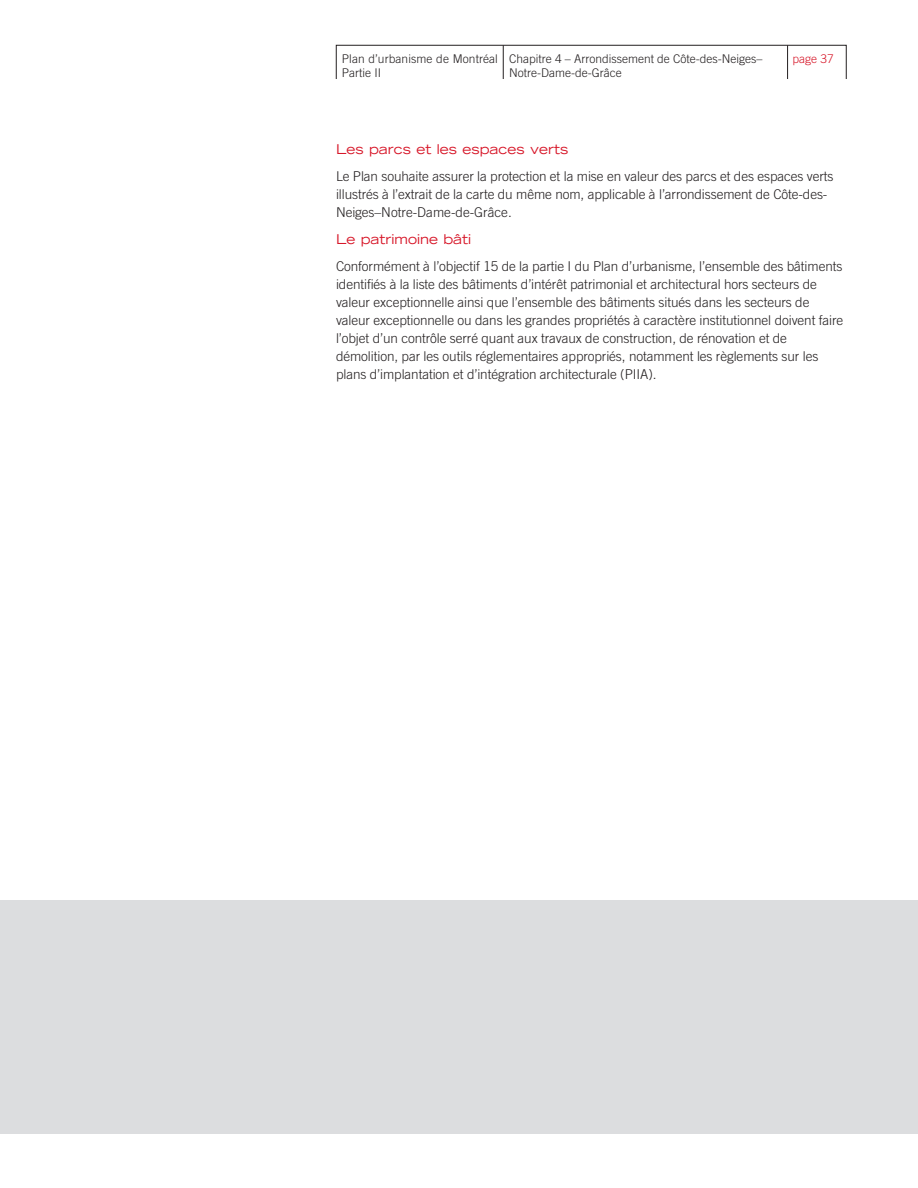
<style>
.page{position:relative;width:918px;height:1188px;background:#fff}
.page>*{position:absolute;margin:0;border:0;box-sizing:border-box;transform-origin:0 0}
.t1{font:300 13.5px/18px "Trade Gothic";letter-spacing:-.005em;color:#231f20}
.t2{font:expanded 13.5px "Trade Gothic LH";color:#d71729}
.t3{font:300 12px/14.4px "Trade Gothic";color:#231f20}
.t4{font:300 12px "Trade Gothic";color:#d71729}
</style>
<div class="page">
<hr style="left:503px;top:45px;width:1px;height:34px;background:#231f20">
<hr style="left:787px;top:45px;width:1px;height:34px;background:#231f20">
<div style="left:336px;top:45px;width:511px;height:34px;border:1px solid #231f20"></div>
<div style="left:0;top:900px;width:918px;height:234px;background:#dcdddf"></div>
<p class="t3" style="left:342px;top:52px;width:158px">Plan d’urbanisme de Montréal<br>Partie II</p>
<p class="t3" style="left:509px;top:52px;width:255px">Chapitre 4 – Arrondissement de Côte-des-Neiges–<br>Notre-Dame-de-Grâce</p>
<p class="t4" style="left:793px;top:54px;width:43px">page 37</p>
<p class="t2" style="left:336px;top:145px;width:234px">Les parcs et les espaces verts</p>
<p class="t1" style="left:336px;top:169px;width:499px">Le Plan souhaite assurer la protection et la mise en valeur des parcs et des espaces verts illustrés à l’extrait de la carte du même nom, applicable à l’arrondissement de Côte-des-<br>Neiges–Notre-Dame-de-Grâce.</p>
<p class="t2" style="left:336px;top:235px;width:137px">Le patrimoine bâti</p>
<p class="t1" style="left:336px;top:259px;width:509px">Conformément à l’objectif 15 de la partie I du Plan d’urbanisme, l’ensemble des bâtiments identifiés à la liste des bâtiments d’intérêt patrimonial et architectural hors secteurs de valeur exceptionnelle ainsi que l’ensemble des bâtiments situés dans les secteurs de valeur exceptionnelle ou dans les grandes propriétés à caractère institutionnel doivent faire l’objet d’un contrôle serré quant aux travaux de construction, de rénovation et de démolition, par les outils réglementaires appropriés, notamment les règlements sur les plans d’implantation et d’intégration architecturale (PIIA).</p>
</div>
